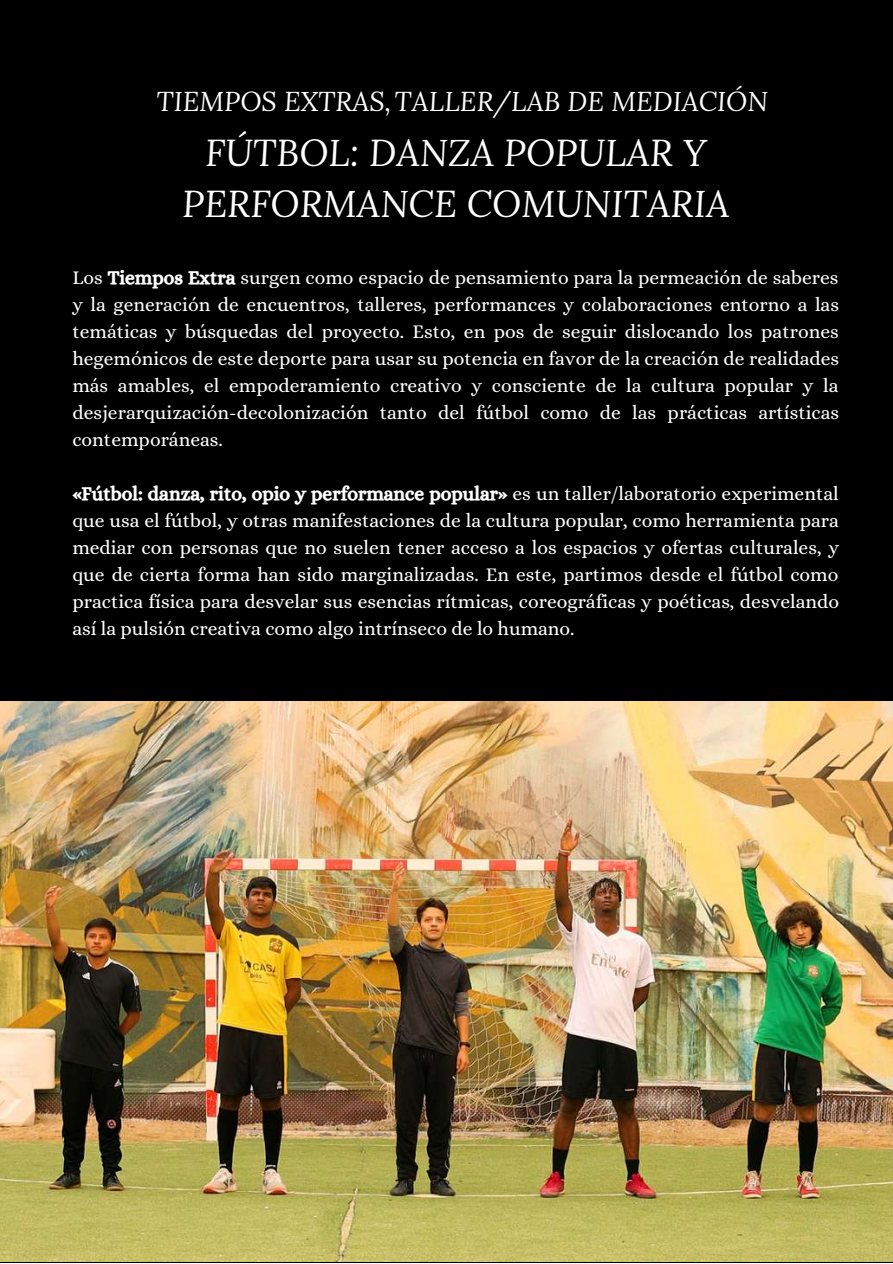
<style>
.page{position:relative;width:893px;height:1264px;background:#fff}
.page>*{position:absolute;margin:0;border:0;box-sizing:border-box;transform-origin:0 0}
.t1{font:italic 37.05px/51.8px "Lora";color:#fff;text-align:center}
.t2{font:italic 27px "Lora";color:#fff}
.t3{font:19.5px/27px "Alice";color:#fff;text-align:justify}
.t4{font:19.5px "CA Generated";color:#fff}
.s1{font-family:"CA Generated"}
.s2{font-family:"Alice"}
</style>
<div class="page">
<div style="left:0;top:0;width:892px;height:1262px;background:#000"></div>
<img style="left:0;top:701px;width:892px;height:560px">
<h2 class="t2" style="left:157px;top:83px;width:613px">TIEMPOS EXTRAS,TALLER/LAB DE MEDIACIÓN</h2>
<h1 class="t1" style="left:182px;top:126px;width:548px">FÚTBOL: DANZA POPULAR Y<br>PERFORMANCE COMUNITARIA</h1>
<p class="t3" style="left:72px;top:264px;width:768px">Los <span class="s1">Tiempos Extra</span> surgen como espacio de pensamiento para la permeación de saberes y la generación de encuentros, talleres, performances y colaboraciones entorno a las temáticas y búsquedas del proyecto. Esto, en pos de seguir dislocando los patrones hegemónicos de este deporte para usar su potencia en favor de la creación de realidades más amables, el empoderamiento creativo y consciente de la cultura popular y la desjerarquización-decolonización tanto del fútbol como de las prácticas artísticas contemporáneas.</p>
<p class="t4" style="left:72px;top:482px;width:767px">«Fútbol: danza, rito, opio y performance popular» <span class="s2">es un taller/laboratorio experimental</span></p>
<p class="t3" style="left:72px;top:507px;width:768px">que usa el fútbol, y otras manifestaciones de la cultura popular, como herramienta para mediar con personas que no suelen tener acceso a los espacios y ofertas culturales, y que de cierta forma han sido marginalizadas. En este, partimos desde el fútbol como practica física para desvelar sus esencias rítmicas, coreográficas y poéticas, desvelando así la pulsión creativa como algo intrínseco de lo humano.</p>
</div>
